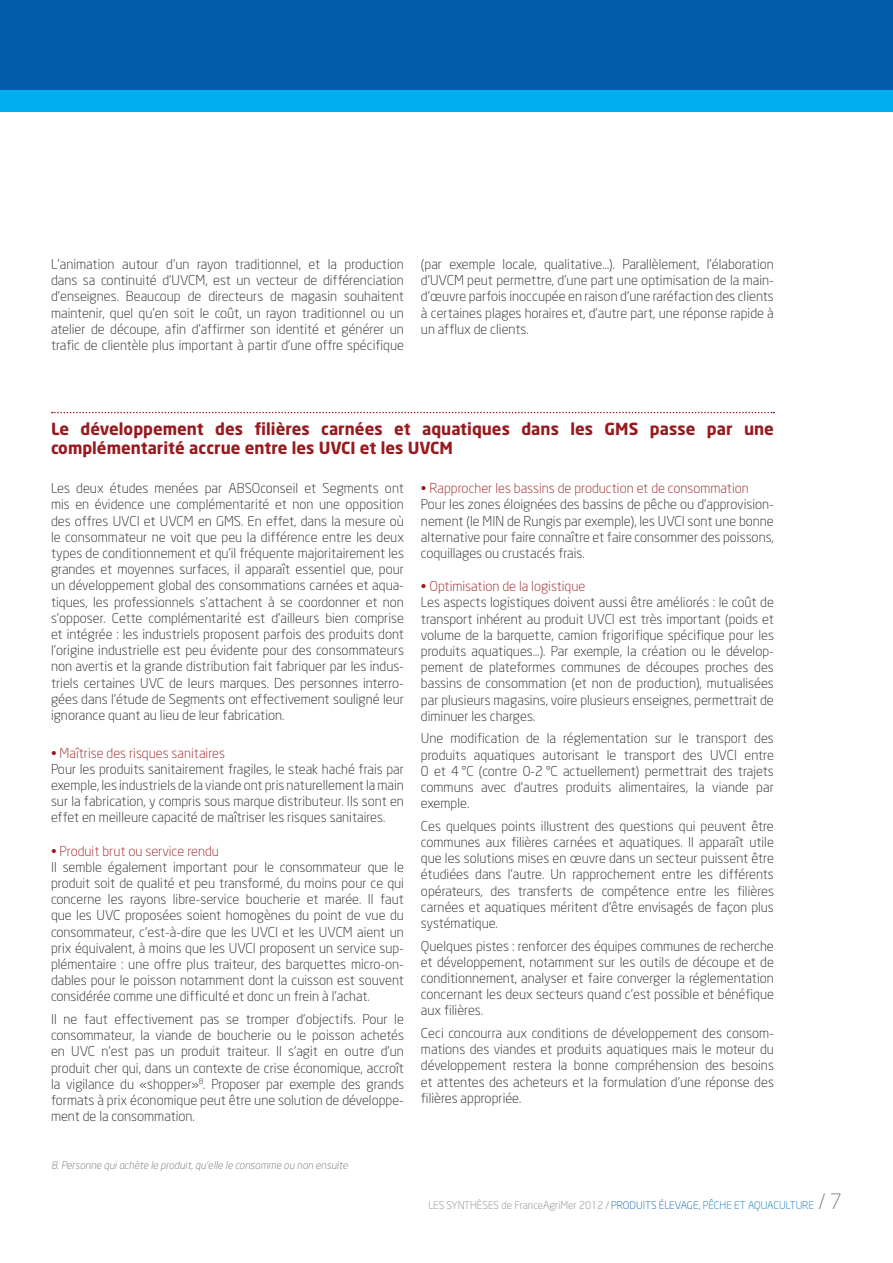
<style>
.page{position:relative;width:893px;height:1263px;background:#fff}
.page>*{position:absolute;margin:0;border:0;box-sizing:border-box;transform-origin:0 0}
.TITRE_trait_dessus{font:700 16.5px/19.5px "Neo Sans";color:#981a1e}
.TEXTE{font:300 13.5px/16.2px "Neo Sans";color:#231f20;text-align:justify}
.TEXTE-2{font:300 13.5px "Neo Sans";color:#981a1e}
.t1{font:300 10.5px "Neo Sans";color:#808285}
.t2{font:italic 300 10.5px "Neo Sans";color:#6c6d70}
.s1{color:#5b9f37}
.s2{color:#015aaa}
.s3{color:#0072bc}
.s4{font-size:21px}
</style>
<div class="page">
<div style="left:0;top:0;width:893px;height:90px;background:#015aaa"></div>
<div style="left:0;top:90px;width:893px;height:21px;background:#00aeef"></div>
<svg style="left:52px;top:412px;width:722px;height:1px"></svg>
<p class="TEXTE" style="left:51px;top:256px;width:354px">L’animation autour d’un rayon traditionnel, et la production dans sa continuité d’UVCM, est un vecteur de différenciation d’enseignes. Beaucoup de directeurs de magasin souhaitent maintenir, quel qu’en soit le coût, un rayon traditionnel ou un atelier de découpe, afin d’affirmer son identité et générer un trafic de clientèle plus important à partir d’une offre spécifique</p>
<p class="TEXTE" style="left:421px;top:256px;width:354px">(par exemple locale, qualitative…). Parallèlement, l’élaboration d’UVCM peut permettre, d’une part une optimisation de la main&shy;d’œuvre parfois inoccupée en raison d’une raréfaction des clients à certaines plages horaires et, d’autre part, une réponse rapide à un afflux de clients.</p>
<p class="TITRE_trait_dessus" style="left:51px;top:418px;width:724px">Le développement des filières carnées et aquatiques dans les GMS passe par une complémentarité accrue entre les UVCI et les UVCM</p>
<p class="TEXTE" style="left:51px;top:480px;width:354px">Les deux études menées par ABSOconseil et Segments ont mis en évidence une complémentarité et non une opposition des offres UVCI et UVCM en GMS. En effet, dans la mesure où le consommateur ne voit que peu la différence entre les deux types de conditionnement et qu’il fréquente majoritairement les grandes et moyennes surfaces, il apparaît essentiel que, pour un développement global des consommations carnées et aqua&shy;tiques, les professionnels s’attachent à se coordonner et non s’opposer. Cette complémentarité est d’ailleurs bien comprise et intégrée : les industriels proposent parfois des produits dont l’origine industrielle est peu évidente pour des consommateurs non avertis et la grande distribution fait fabriquer par les indus&shy;triels certaines UVC de leurs marques. Des personnes interro&shy;gées dans l’étude de Segments ont effectivement souligné leur ignorance quant au lieu de leur fabrication.</p>
<p class="TEXTE-2" style="left:51px;top:744px;width:175px">• Maîtrise des risques sanitaires</p>
<p class="TEXTE" style="left:51px;top:761px;width:354px">Pour les produits sanitairement fragiles, le steak haché frais par exemple, les industriels de la viande ont pris naturellement la main sur la fabrication, y compris sous marque distributeur. Ils sont en effet en meilleure capacité de maîtriser les risques sanitaires.</p>
<p class="TEXTE-2" style="left:51px;top:842px;width:169px">• Produit brut ou service rendu</p>
<p class="TEXTE" style="left:51px;top:859px;width:354px">Il semble également important pour le consommateur que le produit soit de qualité et peu transformé, du moins pour ce qui concerne les rayons libre-service boucherie et marée. Il faut que les UVC proposées soient homogènes du point de vue du consommateur, c’est-à-dire que les UVCI et les UVCM aient un prix équivalent, à moins que les UVCI proposent un service sup&shy;plémentaire : une offre plus traiteur, des barquettes micro-on&shy;dables pour le poisson notamment dont la cuisson est souvent considérée comme une difficulté et donc un frein à l’achat.</p>
<p class="TEXTE" style="left:51px;top:1011px;width:354px">Il ne faut effectivement pas se tromper d’objectifs. Pour le consommateur, la viande de boucherie ou le poisson achetés en UVC n’est pas un produit traiteur. Il s’agit en outre d’un produit cher qui, dans un contexte de crise économique, accroît la vigilance du «shopper»<sup>8</sup>. Proposer par exemple des grands formats à prix économique peut être une solution de développe&shy;ment de la consommation.</p>
<p class="TEXTE-2" style="left:421px;top:480px;width:329px">• Rapprocher les bassins de production et de consommation</p>
<p class="TEXTE" style="left:421px;top:496px;width:354px">Pour les zones éloignées des bassins de pêche ou d’approvision&shy;nement (le MIN de Rungis par exemple), les UVCI sont une bonne alternative pour faire connaître et faire consommer des poissons, coquillages ou crustacés frais.</p>
<p class="TEXTE-2" style="left:421px;top:578px;width:166px">• Optimisation de la logistique</p>
<p class="TEXTE" style="left:421px;top:594px;width:354px">Les aspects logistiques doivent aussi être améliorés : le coût de transport inhérent au produit UVCI est très important (poids et volume de la barquette, camion frigorifique spécifique pour les produits aquatiques…). Par exemple, la création ou le dévelop&shy;pement de plateformes communes de découpes proches des bassins de consommation (et non de production), mutualisées par plusieurs magasins, voire plusieurs enseignes, permettrait de diminuer les charges.</p>
<p class="TEXTE" style="left:421px;top:730px;width:354px">Une modification de la réglementation sur le transport des produits aquatiques autorisant le transport des UVCI entre 0 et 4 °C (contre 0-2 °C actuellement) permettrait des trajets communs avec d’autres produits alimentaires, la viande par exemple.</p>
<p class="TEXTE" style="left:421px;top:818px;width:354px">Ces quelques points illustrent des questions qui peuvent être communes aux filières carnées et aquatiques. Il apparaît utile que les solutions mises en œuvre dans un secteur puissent être étudiées dans l’autre. Un rapprochement entre les différents opérateurs, des transferts de compétence entre les filières carnées et aquatiques méritent d’être envisagés de façon plus systématique.</p>
<p class="TEXTE" style="left:421px;top:937px;width:354px">Quelques pistes : renforcer des équipes communes de recherche et développement, notamment sur les outils de découpe et de conditionnement, analyser et faire converger la réglementation concernant les deux secteurs quand c’est possible et bénéfique aux filières.</p>
<p class="TEXTE" style="left:421px;top:1025px;width:354px">Ceci concourra aux conditions de développement des consom&shy;mations des viandes et produits aquatiques mais le moteur du développement restera la bonne compréhension des besoins et attentes des acheteurs et la formulation d’une réponse des filières appropriée.</p>
<p class="t2" style="left:51px;top:1159px;width:298px">8. Personne qui achète le produit, qu'elle le consomme ou non ensuite</p>
<p class="t1" style="left:428px;top:1198px;width:415px">LES SYNTHÈSES de FranceAgriMer 2012 <span class="s1">/</span> <span class="s2">PRODUITS ÉLEVAGE,</span> <span class="s3">PÊCHE ET AQUACULTURE</span> <span class="s4">/ 7</span></p>
</div>
